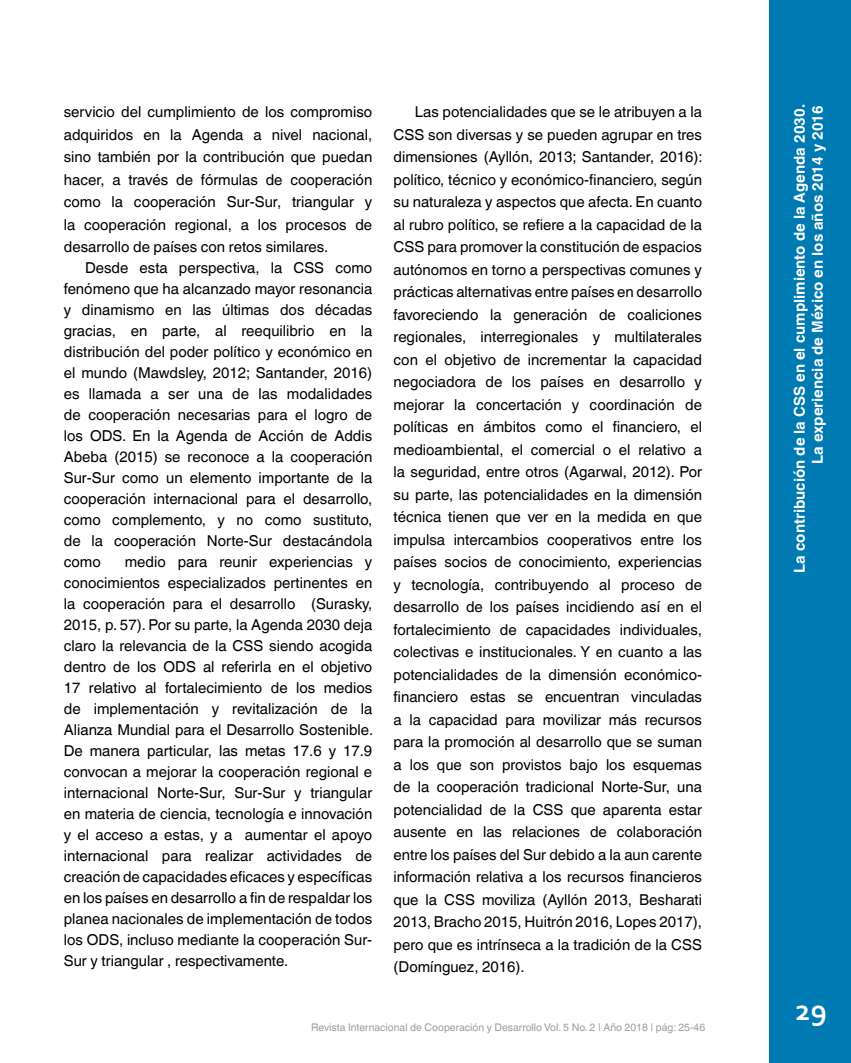
<style>
.page{position:relative;width:851px;height:1063px;background:#fff}
.page>*{position:absolute;margin:0;border:0;box-sizing:border-box;transform-origin:0 0}
.t1{font:700 30px "Corbel";color:#fff}
.t2{font:15px/22.5px "Helvetica World";color:#000;text-align:justify}
.t3{font:700 15px/18px "Helvetica World";color:#fff;text-align:right}
.t4{font:10.5px "Helvetica World";color:#9d9d9c}
</style>
<div class="page">
<div style="left:769px;top:0;width:81px;height:1063px;background:#007ab3"></div>
<p class="t2" style="left:64px;top:101px;width:310px">servicio del cumplimiento de los compromiso adquiridos en la Agenda a nivel nacional, sino también por la contribución que puedan hacer, a través de fórmulas de cooperación como la cooperación Sur-Sur, triangular y la cooperación regional, a los procesos de desarrollo de países con retos similares.</p>
<p class="t2" style="left:64px;top:257px;width:310px;line-height:21px;text-indent:21px">Desde esta perspectiva, la CSS como fenómeno que ha alcanzado mayor resonancia y dinamismo en las últimas dos décadas gracias, en parte, al reequilibrio en la distribución del poder político y económico en el mundo (Mawdsley, 2012; Santander, 2016) es llamada a ser una de las modalidades de cooperación necesarias para el logro de los ODS. En la Agenda de Acción de Addis Abeba (2015) se reconoce a la cooperación Sur-Sur como un elemento importante de la cooperación internacional para el desarrollo, como complemento, y no como sustituto, de la cooperación Norte-Sur destacándola como</p>
<p class="t2" style="left:64px;top:551px;width:311px;line-height:21px;text-indent:61px">medio para reunir experiencias y conocimientos especializados pertinentes en la cooperación para el desarrollo (Surasky, 2015, p. 57). Por su parte, la Agenda 2030 deja claro la relevancia de la CSS siendo acogida dentro de los ODS al referirla en el objetivo 17 relativo al fortalecimiento de los medios de implementación y revitalización de la Alianza Mundial para el Desarrollo Sostenible.<br>De manera particular, las metas 17.6 y 17.9 convocan a mejorar la cooperación regional e internacional Norte-Sur, Sur-Sur y triangular en materia de ciencia, tecnología e innovación y el acceso a estas, y a aumentar el apoyo internacional para realizar actividades de creación de capacidades eficaces y específicas en los países en desarrollo a fin de respaldar los planea nacionales de implementación de todos los ODS, incluso mediante la cooperación Sur-Sur y triangular , respectivamente.</p>
<p class="t2" style="left:393px;top:101px;width:310px;text-indent:21px">Las potencialidades que se le atribuyen a la CSS son diversas y se pueden agrupar en tres dimensiones (Ayllón, 2013; Santander, 2016): político, técnico y económico-financiero, según su naturaleza y aspectos que afecta. En cuanto al rubro político, se refiere a la capacidad de la CSS para promover la constitución de espacios autónomos en torno a perspectivas comunes y prácticas alternativas entre países en desarrollo favoreciendo la generación de coaliciones regionales, interregionales y multilaterales con el objetivo de incrementar la capacidad negociadora de los países en desarrollo y mejorar la concertación y coordinación de políticas en ámbitos como el financiero, el medioambiental, el comercial o el relativo a la seguridad, entre otros (Agarwal, 2012). Por su parte, las potencialidades en la dimensión técnica tienen que ver en la medida en que impulsa intercambios cooperativos entre los países socios de conocimiento, experiencias y tecnología, contribuyendo al proceso de desarrollo de los países incidiendo así en el fortalecimiento de capacidades individuales, colectivas e institucionales. Y en cuanto a las potencialidades de la dimensión económico&shy;financiero estas se encuentran vinculadas a la capacidad para movilizar más recursos para la promoción al desarrollo que se suman a los que son provistos bajo los esquemas de la cooperación tradicional Norte-Sur, una potencialidad de la CSS que aparenta estar ausente en las relaciones de colaboración entre los países del Sur debido a la aun carente información relativa a los recursos financieros que la CSS moviliza (Ayllón 2013, Besharati 2013, Bracho 2015, Huitrón 2016, Lopes 2017), pero que es intrínseca a la tradición de la CSS (Domínguez, 2016).</p>
<p class="t4" style="left:311px;top:1021px;width:395px">Revista Internacional de Cooperación y Desarrollo Vol. 5 No. 2 | Año 2018 | pág: 25-46</p>
<p class="t3" style="left:790px;top:573px;width:470px;rotate:-90deg">La contribución de la CSS en el cumplimiento de la Agenda 2030.<br>La experiencia de México en los años 2014 y 2016</p>
<h1 class="t1" style="left:795px;top:992px;width:33px">29</h1>
</div>
